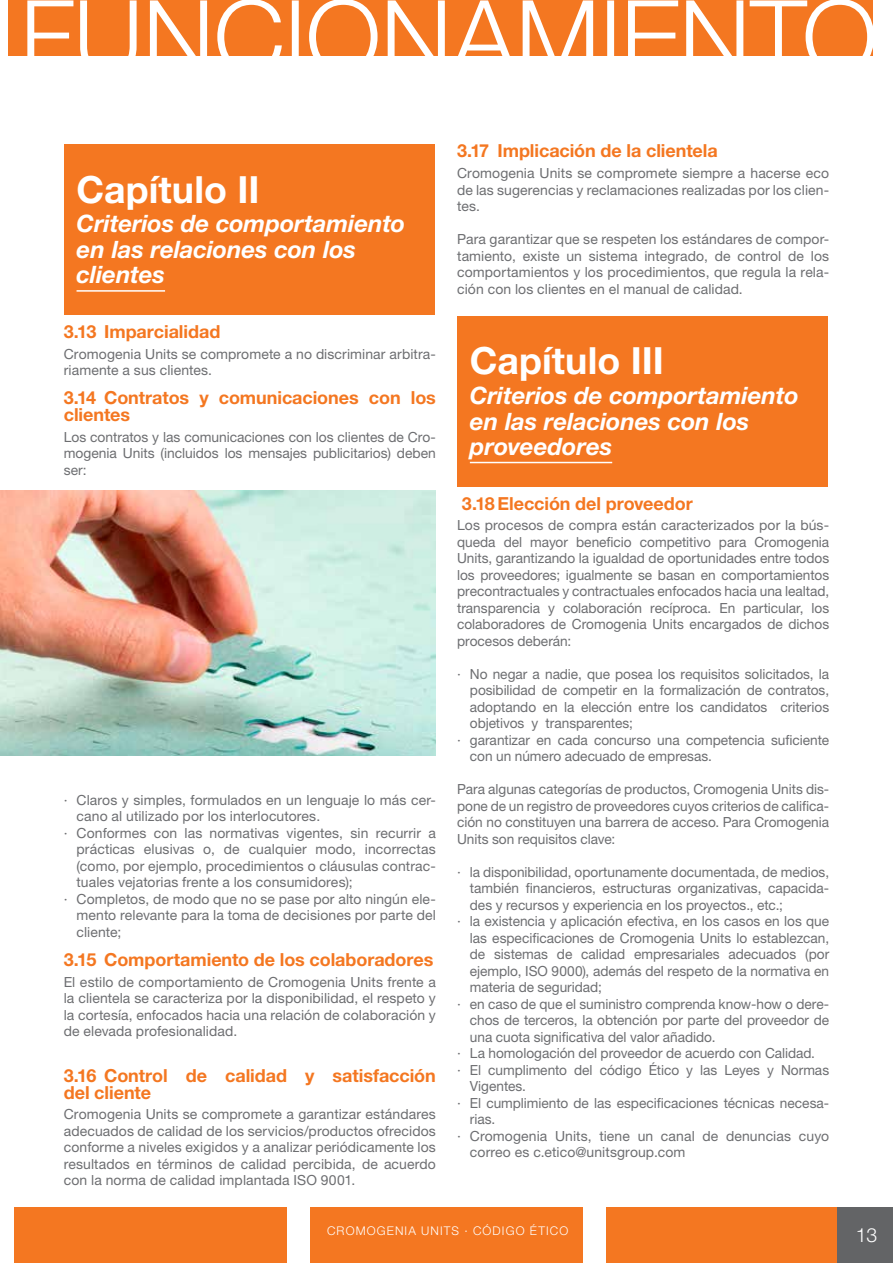
<style>
.page{position:relative;width:893px;height:1263px;background:#fff}
.page>*{position:absolute;margin:0;border:0;box-sizing:border-box;transform-origin:0 0}
.t1{font:700 37.5px "Helvetica Neue LT Std";color:#fff}
.t2{font:italic 700 24px/25.5px "Helvetica Neue LT Std";letter-spacing:-.005em;color:#fff}
.t3{font:300 19.5px "Helvetica Neue LT Std";color:#fff}
.t4{font:700 18px/16.5px "Helvetica Neue LT Std";letter-spacing:-.005em;color:#f47721}
.t5{font:13.95px/16.5px "Helvetica Neue LT Std";color:#6d6e71;text-align:justify}
.t6{font:300 12px "Helvetica Neue LT Std";letter-spacing:.095em;color:#fff}
</style>
<div class="page">
<div style="left:8px;top:0;width:864px;height:55px;background:#f47721"></div>
<div style="left:606px;top:1208px;width:273px;height:55px;background:#f47721"></div>
<div style="left:14px;top:1208px;width:273px;height:55px;background:#f47721"></div>
<div style="left:310px;top:1208px;width:273px;height:55px;background:#f47721"></div>
<div style="left:838px;top:1208px;width:55px;height:55px;background:#636466"></div>
<div style="left:64px;top:145px;width:370px;height:170px;background:#f47721"></div>
<hr style="left:77px;top:290px;width:88px;height:2px;background:#fff">
<div style="left:457px;top:316px;width:371px;height:170px;background:#f47721"></div>
<hr style="left:470px;top:462px;width:142px;height:1px;background:#fff">
<img style="left:0;top:491px;width:436px;height:264px">
<svg style="left:27px;top:0;width:846px;height:56px"></svg>
<h1 class="t1" style="left:77px;top:166px;width:184px">Capítulo II</h1>
<h2 class="t2" style="left:77px;top:211px;width:330px">Criterios de comportamiento en las relaciones con los clientes</h2>
<p class="t4" style="left:64px;top:323px;width:158px">3.13 Imparcialidad</p>
<p class="t5" style="left:64px;top:345px;width:374px">Cromogenia Units se compromete a no discriminar arbitra&shy;riamente a sus clientes.</p>
<p class="t4" style="left:64px;top:389px;width:374px">3.14 Contratos y comunicaciones con los clientes</p>
<p class="t5" style="left:64px;top:428px;width:374px">Los contratos y las comunicaciones con los clientes de Cro&shy;mogenia Units (incluidos los mensajes publicitarios) deben ser:</p>
<p class="t5" style="left:64px;top:791px;width:374px">∙ Claros y simples, formulados en un lenguaje lo más cer-</p>
<p class="t5" style="left:77px;top:808px;width:245px">cano al utilizado por los interlocutores.</p>
<p class="t5" style="left:64px;top:824px;width:374px">∙ Conformes con las normativas vigentes, sin recurrir a</p>
<p class="t5" style="left:77px;top:841px;width:361px">prácticas elusivas o, de cualquier modo, incorrectas</p>
<p class="t5" style="left:77px;top:857px;width:361px">(como, por ejemplo, procedimientos o cláusulas contrac-</p>
<p class="t5" style="left:77px;top:874px;width:278px">tuales vejatorias frente a los consumidores);</p>
<p class="t5" style="left:64px;top:890px;width:374px">∙ Completos, de modo que no se pase por alto ningún ele-</p>
<p class="t5" style="left:77px;top:907px;width:361px">mento relevante para la toma de decisiones por parte del</p>
<p class="t5" style="left:77px;top:923px;width:46px">cliente;</p>
<p class="t4" style="left:64px;top:951px;width:371px">3.15 Comportamiento de los colaboradores</p>
<p class="t5" style="left:64px;top:973px;width:374px">El estilo de comportamiento de Cromogenia Units frente a la clientela se caracteriza por la disponibilidad, el respeto y la cortesía, enfocados hacia una relación de colaboración y de elevada profesionalidad.</p>
<p class="t4" style="left:64px;top:1067px;width:374px">3.16 Control de calidad y satisfacción del cliente</p>
<p class="t5" style="left:64px;top:1106px;width:374px">Cromogenia Units se compromete a garantizar estándares adecuados de calidad de los servicios/productos ofrecidos conforme a niveles exigidos y a analizar periódicamente los resultados en términos de calidad percibida, de acuerdo con la norma de calidad implantada ISO 9001.</p>
<p class="t4" style="left:457px;top:142px;width:262px">3.17 Implicación de la clientela</p>
<p class="t5" style="left:457px;top:165px;width:374px">Cromogenia Units se compromete siempre a hacerse eco de las sugerencias y reclamaciones realizadas por los clien&shy;tes.</p>
<p class="t5" style="left:457px;top:231px;width:374px">Para garantizar que se respeten los estándares de compor&shy;tamiento, existe un sistema integrado, de control de los comportamientos y los procedimientos, que regula la rela&shy;ción con los clientes en el manual de calidad.</p>
<h1 class="t1" style="left:470px;top:338px;width:195px">Capítulo III</h1>
<h2 class="t2" style="left:470px;top:382px;width:330px">Criterios de comportamiento en las relaciones con los proveedores</h2>
<p class="t4" style="left:462px;top:494px;width:232px">3.18 Elección del proveedor</p>
<p class="t5" style="left:457px;top:517px;width:374px">Los procesos de compra están caracterizados por la bús&shy;queda del mayor beneficio competitivo para Cromogenia Units, garantizando la igualdad de oportunidades entre todos los proveedores; igualmente se basan en comportamientos precontractuales y contractuales enfocados hacia una lealtad, transparencia y colaboración recíproca. En particular, los colaboradores de Cromogenia Units encargados de dichos procesos deberán:</p>
<p class="t5" style="left:457px;top:665px;width:374px">∙ No negar a nadie, que posea los requisitos solicitados, la</p>
<p class="t5" style="left:470px;top:682px;width:361px">posibilidad de competir en la formalización de contratos,</p>
<p class="t5" style="left:470px;top:698px;width:361px">adoptando en la elección entre los candidatos criterios</p>
<p class="t5" style="left:470px;top:715px;width:164px">objetivos y transparentes;</p>
<p class="t5" style="left:457px;top:731px;width:374px">∙ garantizar en cada concurso una competencia suficiente</p>
<p class="t5" style="left:470px;top:748px;width:244px">con un número adecuado de empresas.</p>
<p class="t5" style="left:457px;top:781px;width:374px">Para algunas categorías de productos, Cromogenia Units dis&shy;pone de un registro de proveedores cuyos criterios de califica&shy;ción no constituyen una barrera de acceso. Para Cromogenia Units son requisitos clave:</p>
<p class="t5" style="left:457px;top:863px;width:374px">∙ la disponibilidad, oportunamente documentada, de medios,</p>
<p class="t5" style="left:470px;top:880px;width:361px">también financieros, estructuras organizativas, capacida-</p>
<p class="t5" style="left:470px;top:896px;width:315px">des y recursos y experiencia en los proyectos., etc.;</p>
<p class="t5" style="left:457px;top:913px;width:374px">∙ la existencia y aplicación efectiva, en los casos en los que</p>
<p class="t5" style="left:470px;top:929px;width:361px">las especificaciones de Cromogenia Units lo establezcan,</p>
<p class="t5" style="left:470px;top:946px;width:361px">de sistemas de calidad empresariales adecuados (por</p>
<p class="t5" style="left:470px;top:962px;width:361px">ejemplo, ISO 9000), además del respeto de la normativa en</p>
<p class="t5" style="left:470px;top:979px;width:133px">materia de seguridad;</p>
<p class="t5" style="left:457px;top:995px;width:374px">∙ en caso de que el suministro comprenda know-how o dere-</p>
<p class="t5" style="left:470px;top:1012px;width:361px">chos de terceros, la obtención por parte del proveedor de</p>
<p class="t5" style="left:470px;top:1028px;width:247px">una cuota significativa del valor añadido.</p>
<p class="t5" style="left:457px;top:1045px;width:359px">∙ La homologación del proveedor de acuerdo con Calidad.</p>
<p class="t5" style="left:457px;top:1061px;width:374px">∙ El cumplimento del código Ético y las Leyes y Normas</p>
<p class="t5" style="left:470px;top:1078px;width:58px">Vigentes.</p>
<p class="t5" style="left:457px;top:1094px;width:374px">∙ El cumplimiento de las especificaciones técnicas necesa-</p>
<p class="t5" style="left:470px;top:1111px;width:27px">rias.</p>
<p class="t5" style="left:457px;top:1127px;width:374px">∙ Cromogenia Units, tiene un canal de denuncias cuyo</p>
<p class="t5" style="left:470px;top:1144px;width:217px">correo es c.etico@unitsgroup.com</p>
<p class="t6" style="left:327px;top:1224px;width:243px">CROMOGENIA UNITS · CÓDIGO ÉTICO</p>
<h3 class="t3" style="left:856px;top:1223px;width:23px">13</h3>
</div>
